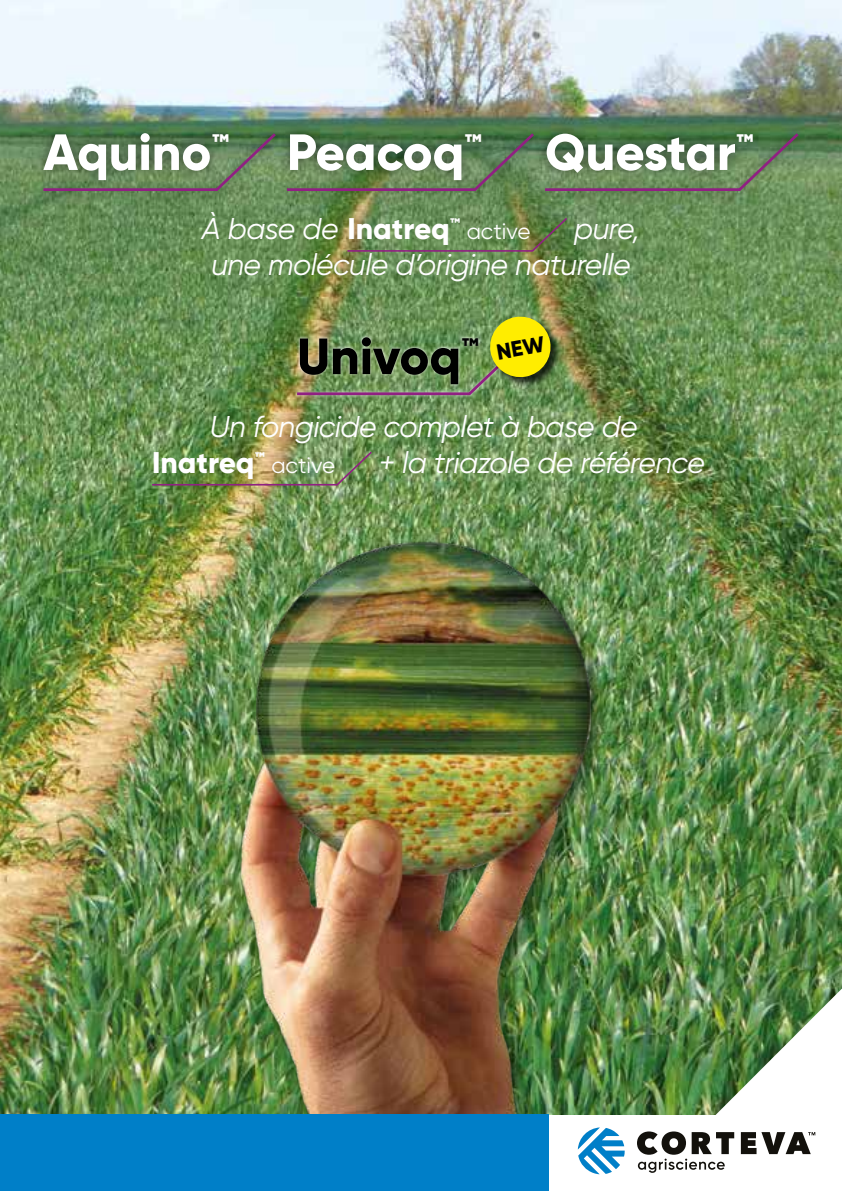
<style>
.page{position:relative;width:842px;height:1191px;background:#fff}
.page>*{position:absolute;margin:0;border:0;box-sizing:border-box;transform-origin:0 0}
.t1{font:800 50.8px "Gilroy";color:#fff}
.t2{font:800 50.8px "Gilroy";color:#000}
.t3{font:italic 30px/36px "Gilroy";letter-spacing:-.02em;color:#fff}
.t4{font:800 29.8px "Gilroy";color:#fff}
.s1{font-weight:800;font-style:normal;font-size:29.8px}
.s2{font-style:normal;font-size:22.4px}
.s3{font-weight:400;font-size:22.4px}
</style>
<div class="page">
<img style="left:0;top:0;width:842px;height:1114px">
<img style="left:714px;top:988px;width:128px;height:127px">
<div style="left:32px;top:122px;width:255px;height:81px;background:#000;opacity:.5"></div>
<div style="left:275px;top:123px;width:270px;height:80px;background:#000;opacity:.5"></div>
<div style="left:534px;top:122px;width:275px;height:81px;background:#000;opacity:.5"></div>
<svg style="left:41px;top:130px;width:760px;height:62px;background:#5b7552"></svg>
<img style="left:197px;top:509px;width:416px;height:605px">
<div style="left:294px;top:334px;width:238px;height:64px;background:#fff;opacity:.75"></div>
<div style="left:490px;top:316px;width:72px;height:73px;background:#000;opacity:.75"></div>
<svg style="left:346px;top:216px;width:223px;height:36px;background:#6c8554"></svg>
<img style="left:151px;top:450px;width:223px;height:36px">
<svg style="left:578px;top:1127px;width:47px;height:47px"></svg>
<svg style="left:741px;top:1132px;width:74px;height:22px"></svg>
<svg style="left:637px;top:1131px;width:97px;height:41px"></svg>
<div style="left:0;top:1114px;width:548px;height:77px;background:#007fc8"></div>
<img style="left:294px;top:314px;width:259px;height:82px">
<h1 class="t1" style="left:43px;top:120px;width:712px">Aquino<sup>™</sup> Peacoq<sup>™</sup> Questar<sup>™</sup></h1>
<p class="t3" style="left:202px;top:210px;width:330px">À base de <span class="s1">Inatreq</span><sup>™</sup> <span class="s2">active</span></p>
<p class="t3" style="left:211px;top:210px;width:430px;text-indent:363px">pure, une molécule d’origine naturelle</p>
<h1 class="t2" style="left:297px;top:324px;width:184px">Univoq<sup>™</sup></h1>
<p class="t3" style="left:210px;top:408px;width:429px">Un fongicide complet à base de</p>
<p class="t4" style="left:152px;top:444px;width:185px">Inatreq<sup>™</sup> <span class="s3">active</span></p>
<p class="t3" style="left:379px;top:444px;width:328px">+ la triazole de référence</p>
</div>
